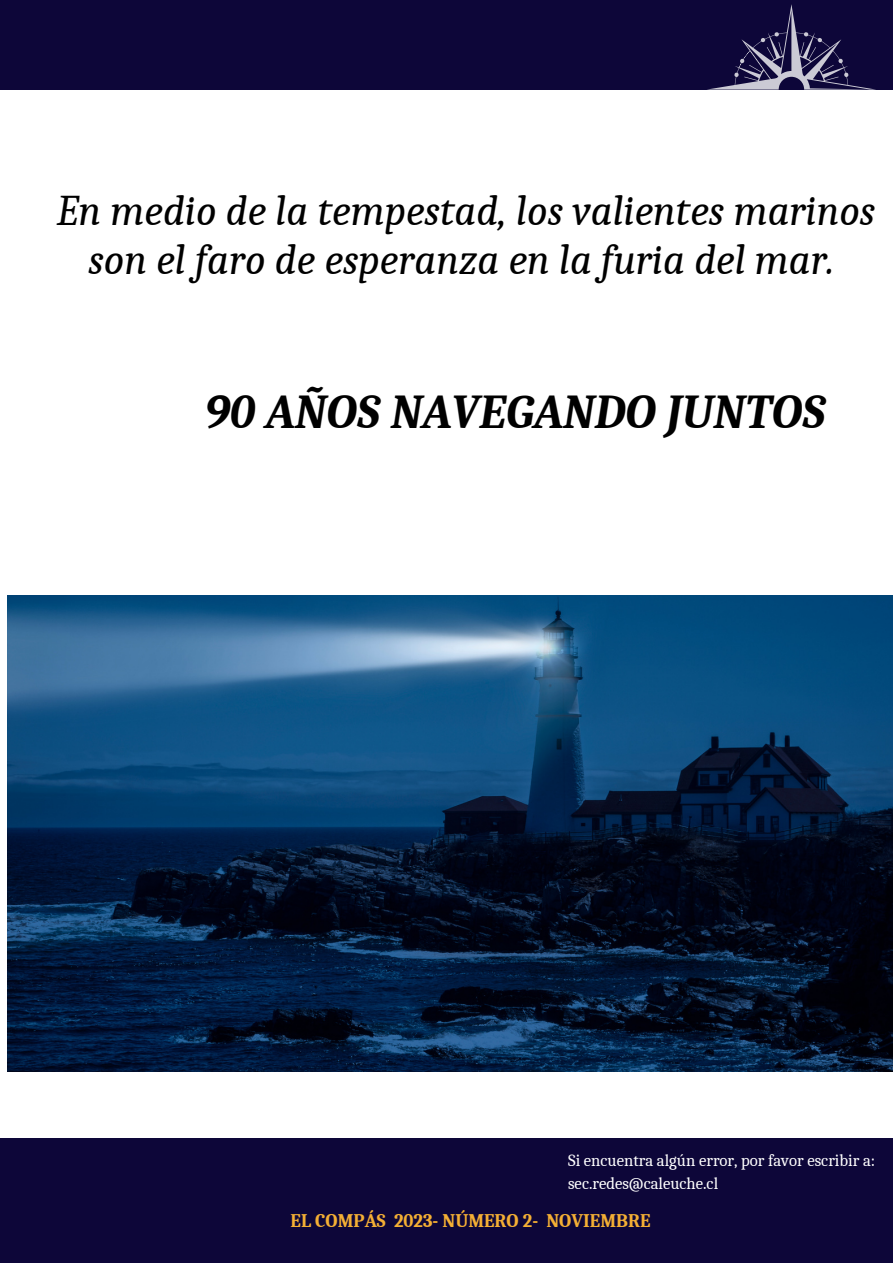
<style>
.page{position:relative;width:893px;height:1264px;background:#fff}
.page>*{position:absolute;margin:0;border:0;box-sizing:border-box;transform-origin:0 0}
.t1{font:italic 700 47.25px "Caladea";color:#000}
.t2{font:italic 42.45px/49.5px "Caladea";color:#000;text-align:center}
.t3{font:700 18.75px "Caladea";color:#f4af34}
.t4{font:16.65px/22.5px "Caladea";color:#fff}
</style>
<div class="page">
<div style="left:0;top:0;width:892px;height:89px;background:#0d0639"></div>
<div style="left:0;top:1138px;width:892px;height:124px;background:#0d0639"></div>
<svg style="left:706px;top:4px;width:170px;height:86px"></svg>
<img style="left:8px;top:595px;width:884px;height:476px">
<p class="t2" style="left:57px;top:186px;width:819px">En medio de la tempestad, los valientes marinos son el faro de esperanza en la furia del mar.</p>
<p class="t1" style="left:205px;top:385px;width:622px">90 AÑOS NAVEGANDO JUNTOS</p>
<p class="t4" style="left:568px;top:1149px;width:309px">Si encuentra algún error, por favor escribir a: sec.redes@caleuche.cl</p>
<p class="t3" style="left:290px;top:1209px;width:361px">EL COMPÁS 2023- NÚMERO 2- NOVIEMBRE</p>
</div>
